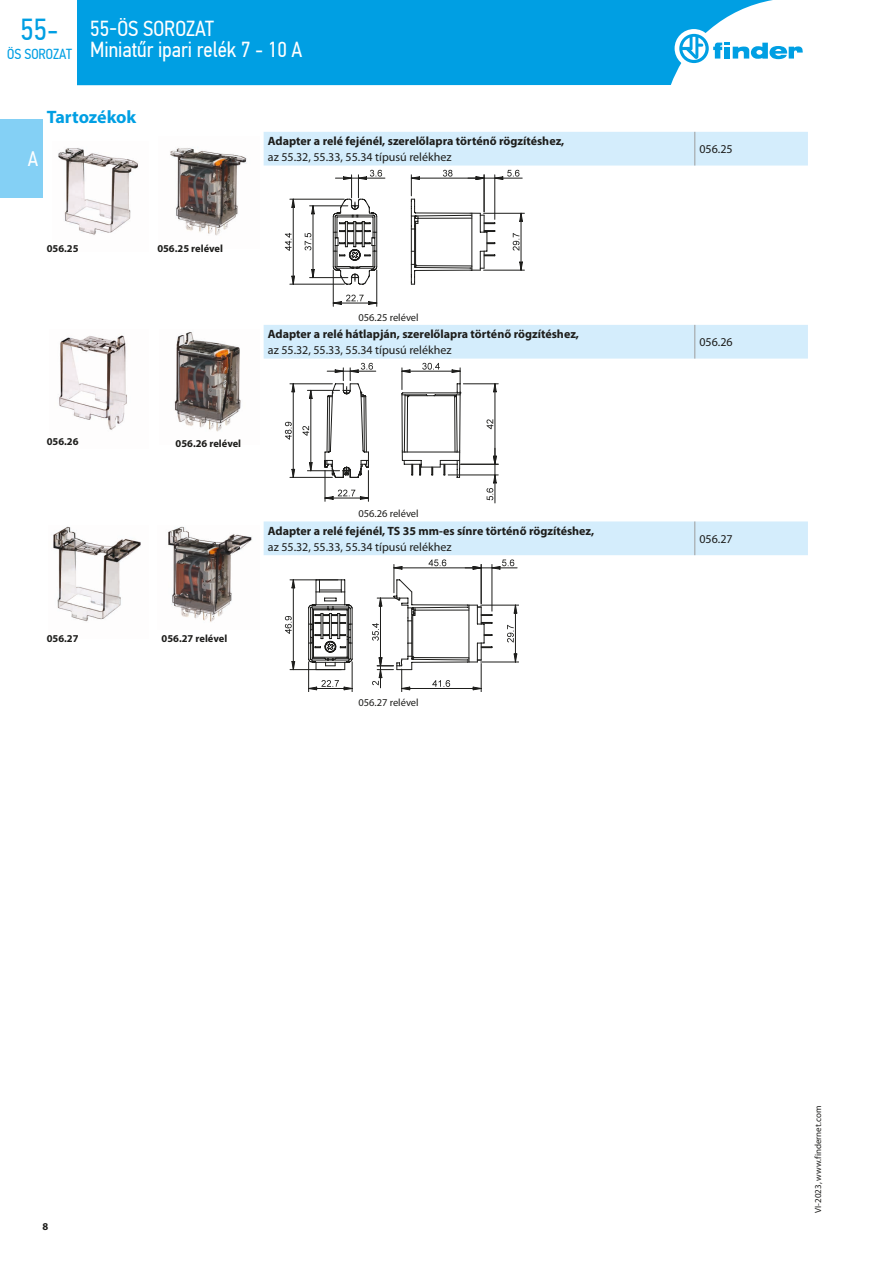
<style>
.page{position:relative;width:893px;height:1263px;background:#fff}
.page>*{position:absolute;margin:0;border:0;box-sizing:border-box;transform-origin:0 0}
.t1{font:30.3px "PF Din Text Cond Pro";color:#009fe3}
.t2{font:21.75px/21px "PF Din Text Cond Pro";color:#fff}
.t3{font:21px "PF Din Text Cond Pro";color:#fff}
.t4{font:700 18px "Myriad Pro";letter-spacing:-.005em;color:#009fe3}
.t5{font:14.55px "PF Din Text Cond Pro";color:#009fe3}
.t6{font:700 12px "Myriad Pro";color:#1d1d1b}
.t7{font:12px "Myriad Pro";color:#1d1d1b}
.t8{font:700 10.5px "Myriad Pro";color:#1d1d1b}
.t9{font:10.5px "Myriad Pro";color:#1d1d1b}
.t10{font:9px "Myriad Pro";color:#1d1d1b}
</style>
<div class="page">
<div style="left:0;top:119px;width:43px;height:79px;background:#84d0f5"></div>
<div style="left:77px;top:0;width:696px;height:85px;background:#009fe3"></div>
<div style="left:675px;top:29px;width:38px;height:39px;background:#fff;border-radius:50%"></div>
<svg style="left:679px;top:34px;width:124px;height:29px"></svg>
<svg style="left:264px;top:132px;width:544px;height:423px"></svg>
<hr style="left:694px;top:132px;width:1px;height:34px;background:#9d9d9d">
<hr style="left:694px;top:325px;width:1px;height:34px;background:#9d9d9d">
<hr style="left:694px;top:521px;width:1px;height:34px;background:#9d9d9d">
<img style="left:58px;top:148px;width:80px;height:87px">
<img style="left:170px;top:148px;width:77px;height:88px">
<hr style="left:310px;top:277px;width:38px;height:1px;background:#1d1d1b">
<hr style="left:310px;top:206px;width:38px;height:1px;background:#1d1d1b">
<svg style="left:305px;top:233px;width:6px;height:17px"></svg>
<svg style="left:311px;top:269px;width:2px;height:9px"></svg>
<svg style="left:311px;top:206px;width:2px;height:8px"></svg>
<hr style="left:313px;top:206px;width:1px;height:72px;background:#1d1d1b">
<hr style="left:290px;top:284px;width:54px;height:1px;background:#1d1d1b">
<hr style="left:290px;top:199px;width:54px;height:1px;background:#1d1d1b">
<svg style="left:285px;top:233px;width:7px;height:18px"></svg>
<svg style="left:292px;top:276px;width:3px;height:8px"></svg>
<svg style="left:292px;top:199px;width:3px;height:8px"></svg>
<hr style="left:293px;top:199px;width:1px;height:85px;background:#1d1d1b">
<hr style="left:484px;top:213px;width:40px;height:1px;background:#1d1d1b">
<hr style="left:484px;top:270px;width:40px;height:1px;background:#1d1d1b">
<svg style="left:332px;top:170px;width:50px;height:115px"></svg>
<hr style="left:335px;top:178px;width:50px;height:1px;background:#1d1d1b">
<hr style="left:333px;top:270px;width:1px;height:36px;background:#1d1d1b">
<hr style="left:376px;top:270px;width:1px;height:36px;background:#1d1d1b">
<svg style="left:333px;top:295px;width:44px;height:10px"></svg>
<hr style="left:333px;top:303px;width:44px;height:1px;background:#1d1d1b">
<svg style="left:411px;top:170px;width:112px;height:115px"></svg>
<img style="left:59px;top:335px;width:68px;height:95px">
<img style="left:174px;top:332px;width:67px;height:100px">
<hr style="left:307px;top:390px;width:33px;height:1px;background:#1d1d1b">
<hr style="left:307px;top:470px;width:33px;height:1px;background:#1d1d1b">
<svg style="left:302px;top:426px;width:7px;height:10px"></svg>
<svg style="left:309px;top:390px;width:2px;height:9px"></svg>
<svg style="left:309px;top:462px;width:2px;height:9px"></svg>
<hr style="left:311px;top:390px;width:1px;height:81px;background:#1d1d1b">
<hr style="left:463px;top:384px;width:35px;height:1px;background:#1d1d1b">
<svg style="left:486px;top:419px;width:7px;height:10px"></svg>
<svg style="left:493px;top:384px;width:2px;height:8px"></svg>
<hr style="left:495px;top:384px;width:1px;height:80px;background:#1d1d1b">
<hr style="left:461px;top:464px;width:37px;height:1px;background:#1d1d1b">
<hr style="left:448px;top:475px;width:50px;height:1px;background:#1d1d1b">
<svg style="left:493px;top:456px;width:2px;height:8px"></svg>
<svg style="left:486px;top:475px;width:9px;height:25px"></svg>
<hr style="left:495px;top:448px;width:1px;height:55px;background:#1d1d1b">
<hr style="left:325px;top:470px;width:1px;height:31px;background:#1d1d1b">
<hr style="left:368px;top:470px;width:1px;height:31px;background:#1d1d1b">
<svg style="left:325px;top:490px;width:44px;height:8px"></svg>
<hr style="left:325px;top:498px;width:43px;height:1px;background:#1d1d1b">
<hr style="left:290px;top:477px;width:42px;height:1px;background:#1d1d1b">
<hr style="left:290px;top:384px;width:42px;height:1px;background:#1d1d1b">
<svg style="left:285px;top:422px;width:7px;height:18px"></svg>
<svg style="left:292px;top:469px;width:3px;height:9px"></svg>
<svg style="left:292px;top:384px;width:3px;height:8px"></svg>
<hr style="left:293px;top:384px;width:1px;height:93px;background:#1d1d1b">
<svg style="left:324px;top:363px;width:137px;height:116px"></svg>
<img style="left:53px;top:526px;width:88px;height:96px">
<img style="left:168px;top:526px;width:84px;height:96px">
<hr style="left:481px;top:605px;width:38px;height:1px;background:#1d1d1b">
<hr style="left:481px;top:662px;width:38px;height:1px;background:#1d1d1b">
<hr style="left:290px;top:669px;width:51px;height:1px;background:#1d1d1b">
<hr style="left:290px;top:580px;width:48px;height:1px;background:#1d1d1b">
<svg style="left:285px;top:616px;width:7px;height:18px"></svg>
<svg style="left:292px;top:661px;width:3px;height:9px"></svg>
<svg style="left:292px;top:580px;width:3px;height:8px"></svg>
<hr style="left:293px;top:580px;width:1px;height:90px;background:#1d1d1b">
<svg style="left:307px;top:559px;width:210px;height:133px"></svg>
<hr style="left:402px;top:688px;width:79px;height:1px;background:#1d1d1b">
<h1 class="t1" style="left:21px;top:11px;width:39px">55-</h1>
<p class="t5" style="left:7px;top:46px;width:66px">ÖS SOROZAT</p>
<h2 class="t2" style="left:90px;top:18px;width:214px">55-ÖS SOROZAT<br>Miniatűr ipari relék 7 - 10 A</h2>
<h3 class="t4" style="left:47px;top:106px;width:91px">Tartozékok</h3>
<h3 class="t3" style="left:28px;top:147px;width:12px">A</h3>
<p class="t8" style="left:47px;top:242px;width:33px">056.25</p>
<p class="t8" style="left:157px;top:242px;width:67px">056.25 relével</p>
<p class="t6" style="left:268px;top:133px;width:298px">Adapter a relé fejénél, szerelőlapra történő rögzítéshez,</p>
<p class="t7" style="left:268px;top:150px;width:185px">az 55.32, 55.33, 55.34 típusú relékhez</p>
<p class="t9" style="left:358px;top:311px;width:62px">056.25 relével</p>
<p class="t6" style="left:268px;top:326px;width:313px">Adapter a relé hátlapján, szerelőlapra történő rögzítéshez,</p>
<p class="t7" style="left:268px;top:343px;width:185px">az 55.32, 55.33, 55.34 típusú relékhez</p>
<p class="t8" style="left:47px;top:435px;width:33px">056.26</p>
<p class="t8" style="left:176px;top:437px;width:67px">056.26 relével</p>
<p class="t9" style="left:358px;top:507px;width:62px">056.26 relével</p>
<p class="t6" style="left:268px;top:523px;width:328px">Adapter a relé fejénél, TS 35 mm-es sínre történő rögzítéshez,</p>
<p class="t7" style="left:268px;top:539px;width:185px">az 55.32, 55.33, 55.34 típusú relékhez</p>
<p class="t8" style="left:47px;top:631px;width:33px">056.27</p>
<p class="t8" style="left:162px;top:631px;width:67px">056.27 relével</p>
<p class="t9" style="left:358px;top:696px;width:62px">056.27 relével</p>
<p class="t7" style="left:699px;top:142px;width:35px">056.25</p>
<p class="t7" style="left:699px;top:335px;width:35px">056.26</p>
<p class="t7" style="left:699px;top:531px;width:35px">056.27</p>
<p class="t8" style="left:43px;top:1219px;width:7px">8</p>
<p class="t10" style="left:812px;top:1213px;width:108px;rotate:-90deg">VI-2023, www.findernet.com</p>
</div>
